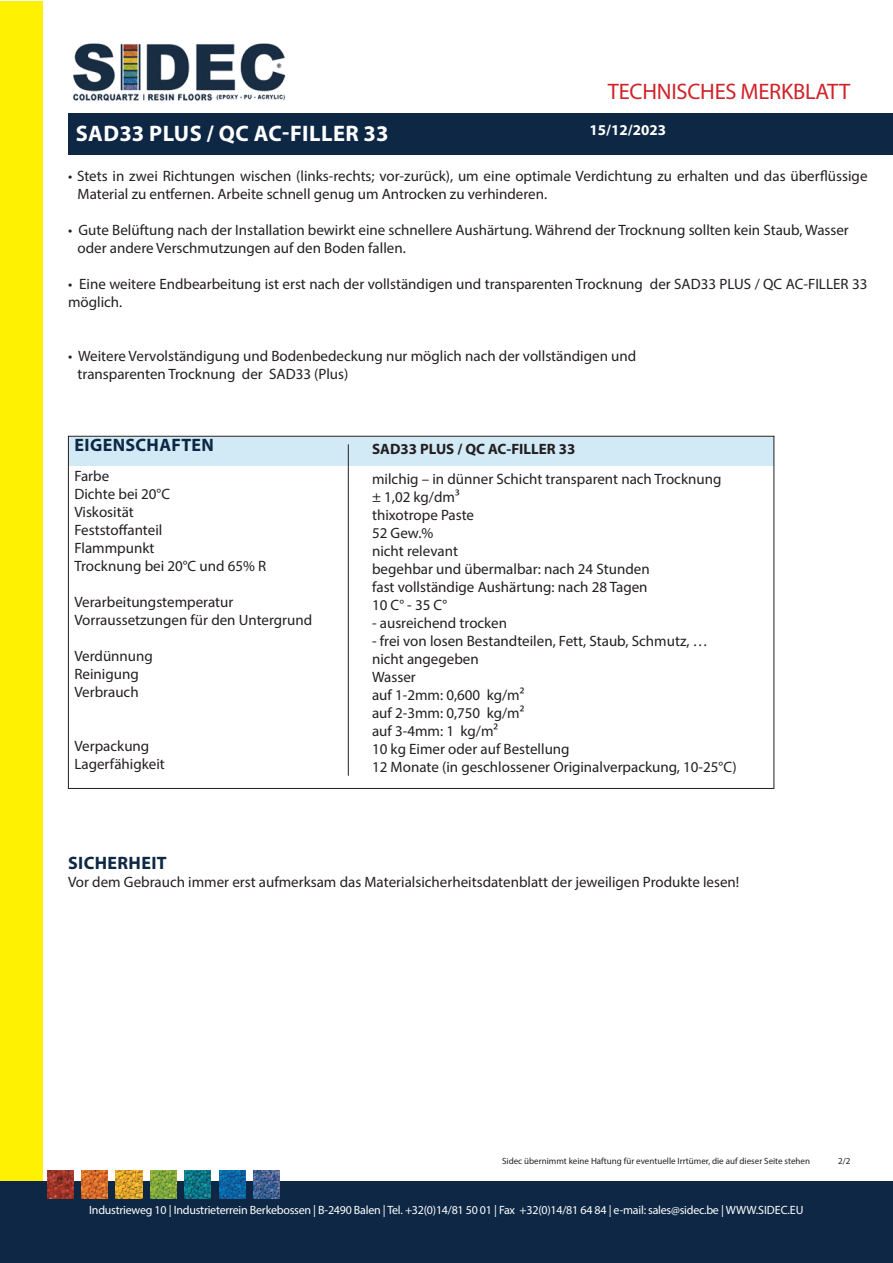
<style>
.page{position:relative;width:893px;height:1263px;background:#fff}
.page>*{position:absolute;margin:0;border:0;box-sizing:border-box;transform-origin:0 0}
.t1{font:700 22.5px "Myriad Pro";letter-spacing:.02em;color:#fff}
.t2{font:22.5px "Myriad Pro";letter-spacing:-.01em;color:#d1232a}
.t3{font:700 18px "Myriad Pro";letter-spacing:.02em;color:#0d2744}
.t4{font:15px/18px "Myriad Pro";color:#231f20}
.t5{font:700 15px "Myriad Pro";color:#231f20}
.t6{font:700 15px "Myriad Pro";color:#fff}
.t7{font:12px "Myriad Pro";letter-spacing:-.02em;color:#fff}
.t8{font:9px "Myriad Pro";color:#231f20}
</style>
<div class="page">
<div style="left:0;top:1px;width:43px;height:1262px;background:#fff101"></div>
<div style="left:0;top:1181px;width:893px;height:82px;background:#0d2744"></div>
<img style="left:47px;top:1170px;width:26px;height:28px">
<img style="left:82px;top:1170px;width:26px;height:28px">
<img style="left:116px;top:1170px;width:26px;height:28px">
<img style="left:150px;top:1170px;width:26px;height:28px">
<img style="left:185px;top:1170px;width:26px;height:28px">
<img style="left:219px;top:1170px;width:26px;height:28px">
<img style="left:253px;top:1170px;width:27px;height:28px">
<div style="left:68px;top:113px;width:825px;height:42px;background:#0d2744"></div>
<div style="left:68px;top:437px;width:706px;height:29px;background:#d2eaf6"></div>
<hr style="left:348px;top:444px;width:1px;height:332px;background:#231f20">
<img style="left:73px;top:43px;width:213px;height:58px">
<p class="t1" style="left:76px;top:119px;width:314px">SAD33 PLUS / QC AC-FILLER 33</p>
<p class="t2" style="left:608px;top:78px;width:244px">TECHNISCHES MERKBLATT</p>
<p class="t6" style="left:589px;top:121px;width:78px">15/12/2023</p>
<p class="t4" style="left:78px;top:167px;width:791px;text-indent:-10px">• Stets in zwei Richtungen wischen (links-rechts; vor-zurück), um eine optimale Verdichtung zu erhalten und das überflüssige<br>Material zu entfernen. Arbeite schnell genug um Antrocken zu verhinderen.</p>
<p class="t4" style="left:68px;top:221px;width:782px">• Gute Belüftung nach der Installation bewirkt eine schnellere Aushärtung. Während der Trocknung sollten kein Staub, Wasser</p>
<p class="t4" style="left:78px;top:239px;width:330px">oder andere Verschmutzungen auf den Boden fallen.</p>
<p class="t4" style="left:68px;top:275px;width:801px">• Eine weitere Endbearbeitung ist erst nach der vollständigen und transparenten Trocknung der SAD33 PLUS / QC AC-FILLER 33 möglich.</p>
<p class="t4" style="left:68px;top:347px;width:570px">• Weitere Vervolständigung und Bodenbedeckung nur möglich nach der vollständigen und</p>
<p class="t4" style="left:78px;top:365px;width:272px">transparenten Trocknung der SAD33 (Plus)</p>
<p class="t3" style="left:75px;top:433px;width:141px">EIGENSCHAFTEN</p>
<p class="t4" style="left:74px;top:467px;width:36px">Farbe</p>
<p class="t4" style="left:74px;top:485px;width:97px">Dichte bei 20°C</p>
<p class="t4" style="left:74px;top:503px;width:61px">Viskosität</p>
<p class="t4" style="left:74px;top:521px;width:89px">Feststoffanteil</p>
<p class="t4" style="left:74px;top:539px;width:81px">Flammpunkt</p>
<p class="t4" style="left:74px;top:557px;width:193px">Trocknung bei 20°C und 65% R</p>
<p class="t4" style="left:74px;top:593px;width:160px">Verarbeitungstemperatur</p>
<p class="t4" style="left:74px;top:611px;width:239px">Vorraussetzungen für den Untergrund</p>
<p class="t4" style="left:74px;top:647px;width:80px">Verdünnung</p>
<p class="t4" style="left:74px;top:665px;width:66px">Reinigung</p>
<p class="t4" style="left:74px;top:683px;width:66px">Verbrauch</p>
<p class="t4" style="left:74px;top:737px;width:76px">Verpackung</p>
<p class="t4" style="left:74px;top:755px;width:92px">Lagerfähigkeit</p>
<p class="t5" style="left:372px;top:439px;width:205px">SAD33 PLUS / QC AC-FILLER 33</p>
<p class="t4" style="left:372px;top:469px;width:351px">milchig – in dünner Schicht transparent nach Trocknung</p>
<p class="t4" style="left:372px;top:487px;width:89px">± 1,02 kg/dm³</p>
<p class="t4" style="left:372px;top:505px;width:104px">thixotrope Paste</p>
<p class="t4" style="left:372px;top:523px;width:63px">52 Gew.%</p>
<p class="t4" style="left:372px;top:541px;width:87px">nicht relevant</p>
<p class="t4" style="left:372px;top:559px;width:279px">begehbar und übermalbar: nach 24 Stunden</p>
<p class="t4" style="left:372px;top:577px;width:277px">fast vollständige Aushärtung: nach 28 Tagen</p>
<p class="t4" style="left:372px;top:595px;width:77px">10 C° - 35 C°</p>
<p class="t4" style="left:372px;top:613px;width:137px">- ausreichend trocken</p>
<p class="t4" style="left:372px;top:631px;width:337px">- frei von losen Bestandteilen, Fett, Staub, Schmutz, …</p>
<p class="t4" style="left:372px;top:649px;width:108px">nicht angegeben</p>
<p class="t4" style="left:372px;top:667px;width:45px">Wasser</p>
<p class="t4" style="left:372px;top:685px;width:154px">auf 1-2mm: 0,600 kg/m²</p>
<p class="t4" style="left:372px;top:703px;width:154px">auf 2-3mm: 0,750 kg/m²</p>
<p class="t4" style="left:372px;top:721px;width:128px">auf 3-4mm: 1 kg/m²</p>
<p class="t4" style="left:372px;top:739px;width:199px">10 kg Eimer oder auf Bestellung</p>
<p class="t4" style="left:372px;top:757px;width:366px">12 Monate (in geschlossener Originalverpackung, 10-25°C)</p>
<p class="t3" style="left:68px;top:851px;width:100px">SICHERHEIT</p>
<p class="t4" style="left:68px;top:873px;width:673px">Vor dem Gebrauch immer erst aufmerksam das Materialsicherheitsdatenblatt der jeweiligen Produkte lesen!</p>
<p class="t8" style="left:502px;top:1155px;width:309px">Sidec übernimmt keine Haftung für eventuelle Irrtümer, die auf dieser Seite stehen</p>
<p class="t8" style="left:838px;top:1155px;width:14px">2/2</p>
<p class="t7" style="left:89px;top:1202px;width:716px">Industrieweg 10 | Industrieterrein Berkebossen | B-2490 Balen | Tel. +32(0)14/81 50 01 | Fax +32(0)14/81 64 84 | e-mail: sales@sidec.be | WWW.SIDEC.EU</p>
</div>
